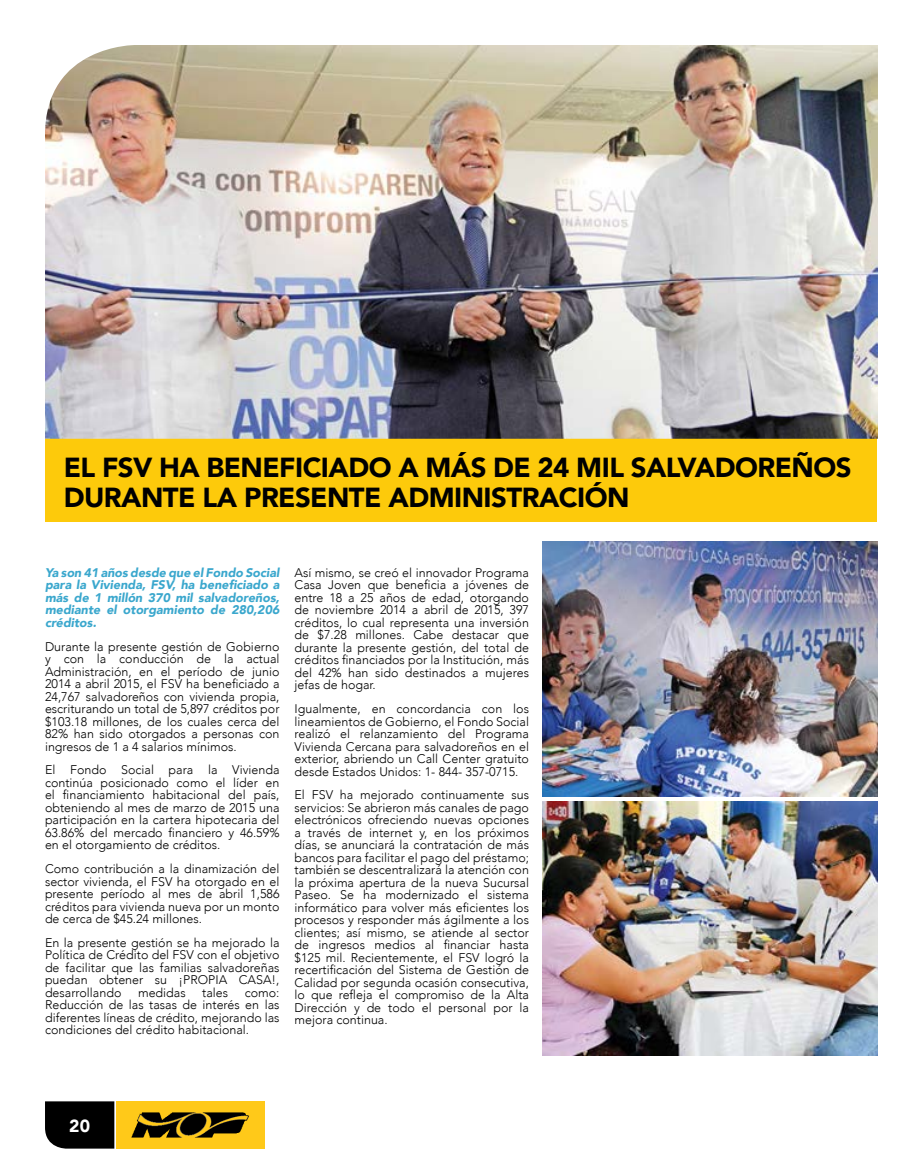
<style>
.page{position:relative;width:923px;height:1170px;background:#fff}
.page>*{position:absolute;margin:0;border:0;box-sizing:border-box;transform-origin:0 0}
.t1{font:900 27.5px/30.2px "Avenir";letter-spacing:-.02em;color:#000}
.t2{font:900 17.5px "Avenir";color:#fff}
.t3{font:300 12.5px/12.5px "Avenir";color:#000;text-align:justify}
.t4{font:italic 900 12.5px/12.5px "Avenir";color:#3aa7cd;text-align:justify}
</style>
<div class="page">
<div style="left:46px;top:400px;width:831px;height:122px;background:#fdca0b"></div>
<img style="left:45px;top:45px;width:832px;height:394px">
<img style="left:542px;top:801px;width:336px;height:255px">
<img style="left:542px;top:542px;width:336px;height:254px">
<img style="left:117px;top:1101px;width:147px;height:48px">
<svg style="left:45px;top:1101px;width:69px;height:48px;background:#0a0a0a"></svg>
<h1 class="t1" style="left:64px;top:452px;width:789px">EL FSV HA BENEFICIADO A MÁS DE 24 MIL SALVADOREÑOS<br>DURANTE LA PRESENTE ADMINISTRACIÓN</h1>
<p class="t4" style="left:45px;top:566px;width:236px">Ya son 41 años desde que el Fondo Social para la Vivienda, FSV, ha beneficiado a más de 1 millón 370 mil salvadoreños, mediante el otorgamiento de 280,206 créditos.</p>
<p class="t3" style="left:45px;top:640px;width:236px">Durante la presente gestión de Gobierno y con la conducción de la actual Administración, en el período de junio 2014 a abril 2015, el FSV ha beneficiado a 24,767 salvadoreños con vivienda propia, escriturando un total de 5,897 créditos por $103.18 millones, de los cuales cerca del 82% han sido otorgados a personas con ingresos de 1 a 4 salarios mínimos.</p>
<p class="t3" style="left:45px;top:764px;width:236px">El Fondo Social para la Vivienda continúa posicionado como el líder en el financiamiento habitacional del país, obteniendo al mes de marzo de 2015 una participación en la cartera hipotecaria del 63.86% del mercado financiero y 46.59% en el otorgamiento de créditos.</p>
<p class="t3" style="left:45px;top:863px;width:236px">Como contribución a la dinamización del sector vivienda, el FSV ha otorgado en el presente período al mes de abril 1,586 créditos para vivienda nueva por un monto de cerca de $45.24 millones.</p>
<p class="t3" style="left:45px;top:936px;width:236px">En la presente gestión se ha mejorado la Política de Crédito del FSV con el objetivo de facilitar que las familias salvadoreñas puedan obtener su ¡PROPIA CASA!, desarrollando</p>
<p class="t3" style="left:138px;top:986px;width:49px">medidas</p>
<p class="t3" style="left:202px;top:986px;width:27px">tales</p>
<p class="t3" style="left:45px;top:986px;width:236px;text-indent:200px">como:<br>Reducción de las tasas de interés en las diferentes líneas de crédito, mejorando las condiciones del crédito habitacional.</p>
<p class="t3" style="left:294px;top:566px;width:236px">Así mismo, se creó el innovador Programa Casa Joven que beneficia a jóvenes de entre 18 a 25 años de edad, otorgando de noviembre 2014 a abril de 2015, 397 créditos, lo cual representa una inversión de $7.28 millones. Cabe destacar que durante la presente gestión, del total de créditos financiados por la Institución, más del 42% han sido destinados a mujeres jefas de hogar.</p>
<p class="t3" style="left:294px;top:703px;width:236px">Igualmente, en concordancia con los lineamientos de Gobierno, el Fondo Social realizó el relanzamiento del Programa Vivienda Cercana para salvadoreños en el exterior, abriendo un Call Center gratuito desde Estados Unidos: 1- 844- 357-0715.</p>
<p class="t3" style="left:294px;top:789px;width:236px">El FSV ha mejorado continuamente sus servicios: Se abrieron más canales de pago electrónicos ofreciendo nuevas opciones a través de internet y, en los próximos días, se anunciará la contratación de más bancos para facilitar el pago del préstamo; también se descentralizará la atención con la próxima apertura de la nueva Sucursal Paseo. Se ha modernizado el sistema informático para volver más eficientes los procesos y responder más ágilmente a los clientes; así mismo, se atiende al sector de ingresos medios al financiar hasta $125 mil. Recientemente, el FSV logró la recertificación del Sistema de Gestión de Calidad por segunda ocasión consecutiva, lo que refleja el compromiso de la Alta Dirección y de todo el personal por la mejora continua.</p>
<h2 class="t2" style="left:69px;top:1111px;width:22px">20</h2>
</div>
